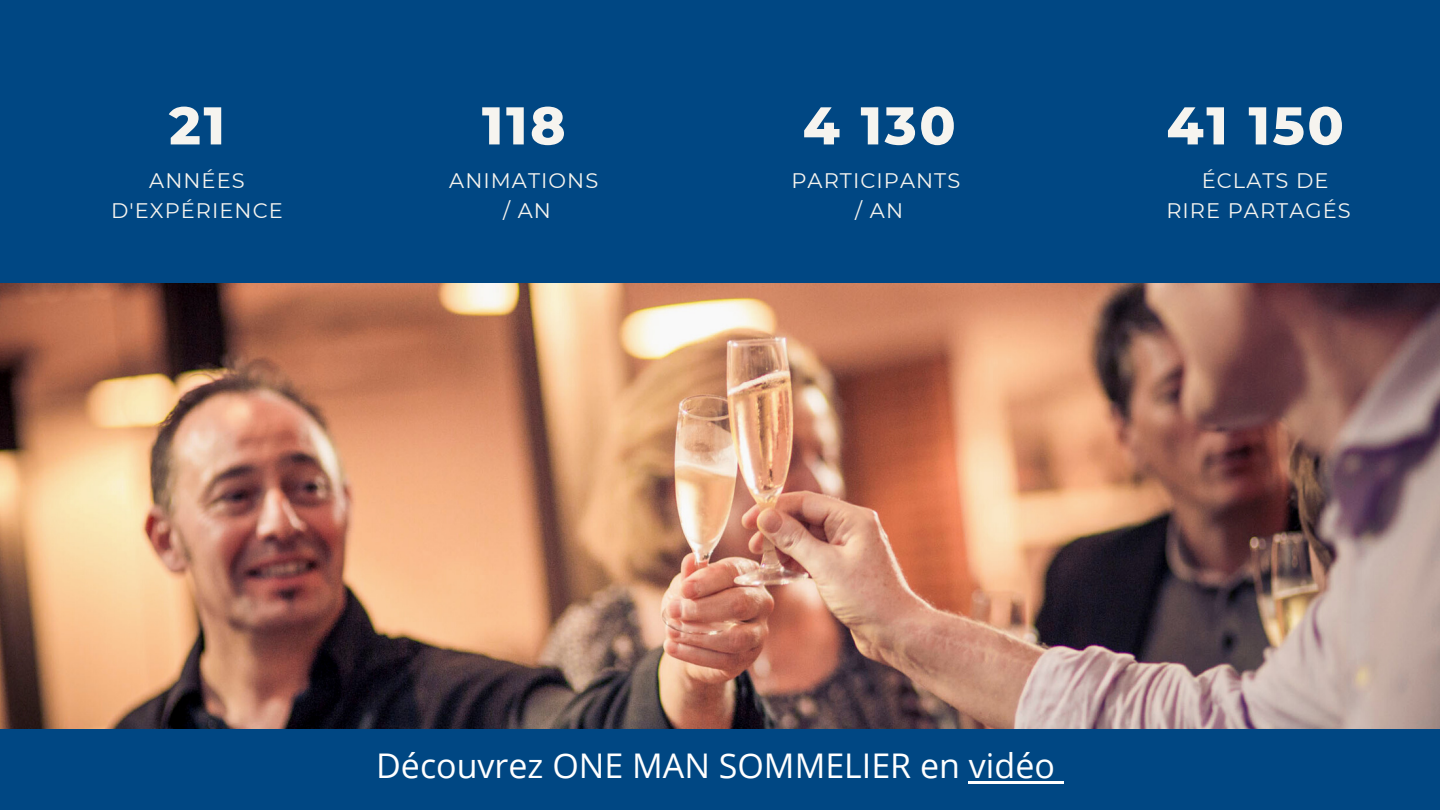
<style>
.page{position:relative;width:1440px;height:810px;background:#004783}
.page>*{position:absolute;margin:0;border:0;box-sizing:border-box;transform-origin:0 0}
.t1{font:800 53px "Montserrat";letter-spacing:.05em;color:#f6f4ef}
.t2{font:34px "Open Sans";color:#fff}
.t3{font:21px/29.2px "Montserrat";letter-spacing:.05em;color:#f6f4ef;text-align:center}
</style>
<div class="page">
<img style="left:0;top:284px;width:1440px;height:445px">
<hr style="left:969px;top:781px;width:86px;height:3px;background:#fff">
<svg style="left:1055px;top:781px;width:9px;height:3px"></svg>
<h1 class="t1" style="left:169px;top:93px;width:57px">21</h1>
<h1 class="t1" style="left:482px;top:93px;width:85px">118</h1>
<h1 class="t1" style="left:803px;top:93px;width:154px">4 130</h1>
<h1 class="t1" style="left:1167px;top:93px;width:179px">41 150</h1>
<p class="t3" style="left:1166px;top:166px;width:186px;text-align:left;text-indent:35px">ÉCLATS DE<br>RIRE PARTAGÉS</p>
<p class="t3" style="left:111px;top:166px;width:173px">ANNÉES<br>D'EXPÉRIENCE</p>
<p class="t3" style="left:449px;top:166px;width:151px">ANIMATIONS / AN</p>
<p class="t3" style="left:791px;top:166px;width:170px">PARTICIPANTS / AN</p>
<h2 class="t2" style="left:376px;top:742px;width:680px">Découvrez ONE MAN SOMMELIER en vidéo</h2>
</div>
